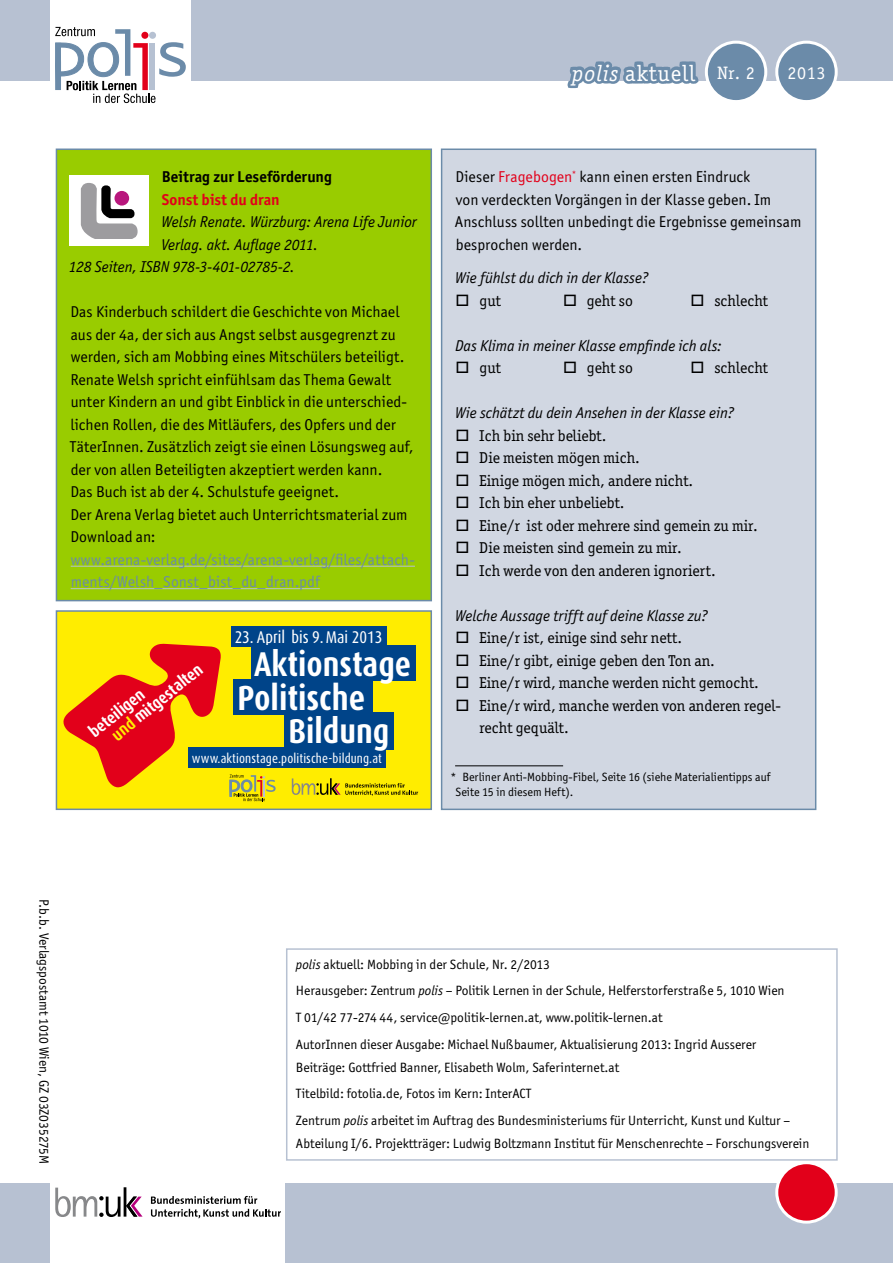
<style>
.page{position:relative;width:893px;height:1263px;background:#fff}
.page>*{position:absolute;margin:0;border:0;box-sizing:border-box;transform-origin:0 0}
.t1{font:700 34.8px "Dax Condensed";color:#fff}
.t2{font:700 34.35px "Dax Condensed";color:#fff}
.t3{font:22.5px "Officina Ser ITC";letter-spacing:.05em;color:#fff}
.t4{font:18px "Officina Ser ITC";color:#fff}
.t5{font:700 16.95px/17px "Dax Condensed";color:#fff}
.t6{font:16.95px "Dax Condensed";color:#fff}
.t7{font:15.75px/22.5px "Officina San ITC";letter-spacing:.005em;color:#000}
.t8{font:15.75px/22.5px "Officina Ser ITC";color:#000}
.t9{font:italic 15.75px "Officina San ITC";color:#000}
.t10{font:15.75px/22.5px "Officina San ITC";letter-spacing:.005em;color:#6b8ba9}
.t11{font:700 15.75px "Officina San ITC";color:#000}
.t12{font:700 15.75px "Officina San ITC";letter-spacing:-.005em;color:#e2001a}
.t13{font:13.5px/26.7px "Officina San ITC";color:#000}
.t14{font:13.2px "Dax Condensed";letter-spacing:.01em;color:#fff}
.t15{font:12px/15px "Officina San ITC";color:#000}
.s1{font-style:italic}
.s2{font-size:18px}
.s3{color:#ffed00}
.s4{color:#e2001a}
</style>
<div class="page">
<div style="left:286px;top:948px;width:552px;height:213px;border:2px solid #b7c1d2"></div>
<div style="left:0;top:0;width:50px;height:81px;background:#b7c1d2"></div>
<div style="left:286px;top:1183px;width:607px;height:80px;background:#b7c1d2"></div>
<svg style="left:55px;top:1187px;width:88px;height:30px"></svg>
<svg style="left:151px;top:1196px;width:130px;height:22px"></svg>
<div style="left:191px;top:0;width:702px;height:81px;background:#b7c1d2"></div>
<div style="left:777px;top:42px;width:59px;height:60px;background:#6b8ba9;border-radius:50%"></div>
<div style="left:775px;top:41px;width:63px;height:62px;border:3px solid #fff;border-radius:50%"></div>
<div style="left:706px;top:42px;width:60px;height:60px;background:#6b8ba9;border-radius:50%"></div>
<div style="left:705px;top:41px;width:62px;height:62px;border:3px solid #fff;border-radius:50%"></div>
<svg style="left:567px;top:61px;width:132px;height:28px"></svg>
<svg style="left:55px;top:27px;width:131px;height:76px"></svg>
<div style="left:0;top:1183px;width:50px;height:80px;background:#b7c1d2"></div>
<div style="left:55px;top:148px;width:377px;height:454px;background:#9c0"></div>
<div style="left:440px;top:148px;width:377px;height:663px;background:#d1d7e2"></div>
<div style="left:69px;top:176px;width:79px;height:70px;background:#fff"></div>
<svg style="left:81px;top:183px;width:57px;height:56px"></svg>
<div style="left:56px;top:611px;width:375px;height:198px;background:#ffed00"></div>
<svg style="left:63px;top:644px;width:158px;height:143px"></svg>
<div style="left:188px;top:747px;width:198px;height:20px;background:#004489"></div>
<div style="left:231px;top:626px;width:155px;height:20px;background:#004489"></div>
<div style="left:233px;top:679px;width:139px;height:36px;background:#004489"></div>
<div style="left:284px;top:713px;width:109px;height:37px;background:#004489"></div>
<div style="left:251px;top:645px;width:165px;height:36px;background:#004489"></div>
<svg style="left:292px;top:778px;width:126px;height:18px"></svg>
<svg style="left:229px;top:774px;width:47px;height:27px"></svg>
<div style="left:56px;top:610px;width:376px;height:200px;border:2px solid #6b8ba9"></div>
<div style="left:777px;top:1163px;width:59px;height:59px;background:#e2001a;border-radius:50%"></div>
<div style="left:775px;top:1161px;width:63px;height:62px;border:3px solid #fff;border-radius:50%"></div>
<svg style="left:457px;top:294px;width:11px;height:12px"></svg>
<svg style="left:457px;top:362px;width:11px;height:11px"></svg>
<svg style="left:457px;top:429px;width:11px;height:12px"></svg>
<svg style="left:457px;top:452px;width:11px;height:11px"></svg>
<svg style="left:457px;top:474px;width:11px;height:12px"></svg>
<svg style="left:457px;top:497px;width:11px;height:11px"></svg>
<svg style="left:457px;top:519px;width:11px;height:12px"></svg>
<svg style="left:457px;top:542px;width:11px;height:11px"></svg>
<svg style="left:457px;top:564px;width:11px;height:12px"></svg>
<svg style="left:457px;top:632px;width:11px;height:11px"></svg>
<svg style="left:457px;top:654px;width:11px;height:12px"></svg>
<svg style="left:457px;top:677px;width:11px;height:11px"></svg>
<svg style="left:457px;top:699px;width:11px;height:12px"></svg>
<h3 class="t3" style="left:572px;top:60px;width:184px"><span class="s1">polis</span> aktuell <span class="s2">Nr. 2</span></h3>
<p class="t4" style="left:787px;top:62px;width:40px">2013</p>
<p class="t11" style="left:162px;top:167px;width:172px">Beitrag zur Leseförderung</p>
<p class="t12" style="left:162px;top:189px;width:119px">Sonst bist du dran</p>
<p class="t9" style="left:161px;top:213px;width:257px">Welsh Renate. Würzburg: Arena Life Junior</p>
<p class="t9" style="left:162px;top:235px;width:158px">Verlag. akt. Auflage 2011.</p>
<p class="t9" style="left:69px;top:258px;width:227px">128 Seiten, ISBN 978-3-401-02785-2.</p>
<p class="t7" style="left:70px;top:300px;width:345px">Das Kinderbuch schildert die Geschichte von Michael aus der 4a, der sich aus Angst selbst ausgegrenzt zu werden, sich am Mobbing eines Mitschülers beteiligt.<br>Renate Welsh spricht einfühlsam das Thema Gewalt unter Kindern an und gibt Einblick in die unterschied&shy;lichen Rollen, die des Mitläufers, des Opfers und der TäterInnen. Zusätzlich zeigt sie einen Lösungsweg auf, der von allen Beteiligten akzeptiert werden kann.<br>Das Buch ist ab der 4. Schulstufe geeignet.<br>Der Arena Verlag bietet auch Unterrichtsmaterial zum Download an:</p>
<p class="t10" style="left:71px;top:548px;width:346px">www.arena-verlag.de/sites/arena-verlag/files/attach&shy;ments/Welsh_Sonst_bist_du_dran.pdf</p>
<p class="t6" style="left:235px;top:627px;width:149px">23. April bis 9.Mai 2013</p>
<h1 class="t1" style="left:238px;top:679px;width:129px">Politische</h1>
<h2 class="t2" style="left:289px;top:712px;width:102px">Bildung</h2>
<h2 class="t2" style="left:254px;top:645px;width:159px">Aktionstage</h2>
<p class="t5" style="left:98px;top:717px;width:113px;text-indent:-15px;rotate:-39deg">beteiligen<br><span class="s3">und</span> mitgestalten</p>
<p class="t14" style="left:192px;top:751px;width:191px">www.aktionstage.politische-bildung.at</p>
<p class="t7" style="left:455px;top:165px;width:348px">Dieser <span class="s4">Fragebogen</span><sup>*</sup> kann einen ersten Eindruck<br>von verdeckten Vorgängen in der Klasse geben. Im Anschluss sollten unbedingt die Ergebnisse gemeinsam besprochen werden.</p>
<p class="t9" style="left:455px;top:269px;width:195px">Wie fühlst du dich in der Klasse?</p>
<p class="t8" style="left:479px;top:289px;width:23px">gut</p>
<p class="t8" style="left:587px;top:289px;width:47px">geht so</p>
<p class="t8" style="left:714px;top:289px;width:55px">schlecht</p>
<p class="t9" style="left:455px;top:337px;width:268px">Das Klima in meiner Klasse empfinde ich als:</p>
<p class="t8" style="left:479px;top:357px;width:23px">gut</p>
<p class="t8" style="left:587px;top:357px;width:47px">geht so</p>
<p class="t8" style="left:714px;top:357px;width:55px">schlecht</p>
<p class="t9" style="left:455px;top:404px;width:281px">Wie schätzt du dein Ansehen in der Klasse ein?</p>
<p class="t8" style="left:479px;top:424px;width:280px">Ich bin sehr beliebt.<br>Die meisten mögen mich.<br>Einige mögen mich, andere nicht.<br>Ich bin eher unbeliebt.<br>Eine/r ist oder mehrere sind gemein zu mir.<br>Die meisten sind gemein zu mir.<br>Ich werde von den anderen ignoriert.</p>
<p class="t9" style="left:455px;top:607px;width:254px">Welche Aussage trifft auf deine Klasse zu?</p>
<p class="t8" style="left:479px;top:627px;width:303px">Eine/r ist, einige sind sehr nett.<br>Eine/r gibt, einige geben den Ton an.<br>Eine/r wird, manche werden nicht gemocht.<br>Eine/r wird, manche werden von anderen regel&shy;recht gequält.</p>
<p class="t15" style="left:456px;top:769px;width:316px;text-indent:-5px">* Berliner Anti-Mobbing-Fibel, Seite 16 (siehe Materialientipps auf<br>Seite 15 in diesem Heft).</p>
<p class="t13" style="left:57px;top:899px;width:267px;rotate:90deg">P.b.b. Verlagspostamt 1010 Wien, GZ 03Z035275M</p>
<p class="t13" style="left:296px;top:951px;width:490px"><span class="s1">polis</span> aktuell: Mobbing in der Schule, Nr. 2/2013<br>Herausgeber: Zentrum <span class="s1">polis</span> – Politik Lernen in der Schule, Helferstorferstraße 5, 1010 Wien T 01/42 77-274 44, service@politik-lernen.at, www.politik-lernen.at<br>AutorInnen dieser Ausgabe: Michael Nußbaumer, Aktualisierung 2013: Ingrid Ausserer</p>
<p class="t13" style="left:296px;top:1053px;width:496px">Beiträge: Gottfried Banner, Elisabeth Wolm, Saferinternet.at<br>Titelbild: fotolia.de, Fotos im Kern: InterACT<br>Zentrum <span class="s1">polis</span> arbeitet im Auftrag des Bundesministeriums für Unterricht, Kunst und Kultur –</p>
<p class="t13" style="left:296px;top:1129px;width:515px">Abteilung I/6. Projektträger: Ludwig Boltzmann Institut für Menschenrechte – Forschungsverein</p>
</div>
